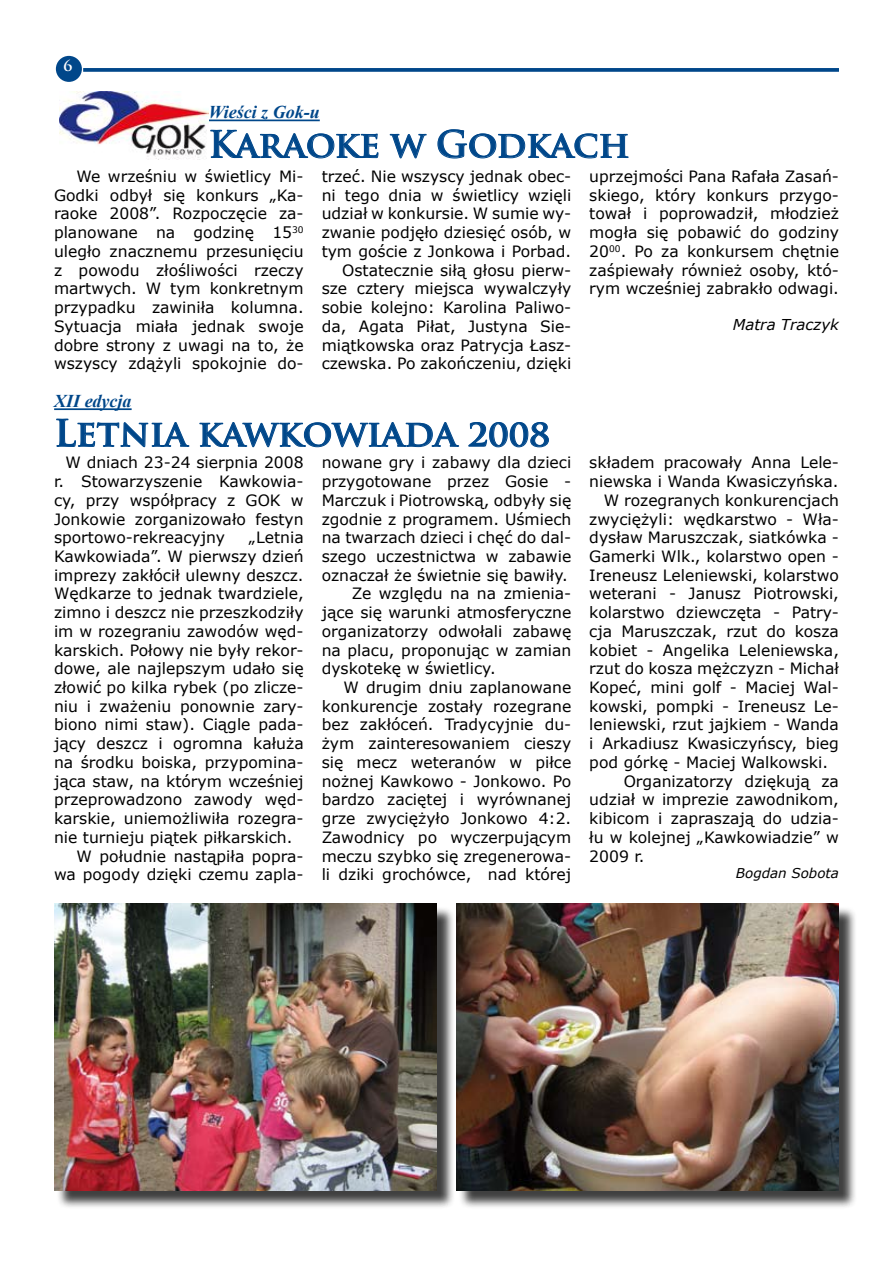
<style>
.page{position:relative;width:893px;height:1263px;background:#fff}
.page>*{position:absolute;margin:0;border:0;box-sizing:border-box;transform-origin:0 0}
.t1{font:700 36px "Trajan Pro";color:#00478a}
.t2{font:italic 700 18px "Times New Roman";color:#00478a}
.t3{font:15.6px/18.8px "Verdana";color:#000;text-align:justify}
.t4{font:italic 15px "Verdana";color:#000}
.t5{font:700 15px "Trajan Pro";color:#fff}
.t6{font:italic 13.5px "Verdana";color:#000}
</style>
<div class="page">
<div style="left:56px;top:56px;width:26px;height:26px;background:#00478a;border-radius:50%"></div>
<svg style="left:83px;top:68px;width:756px;height:4px;background:#0f5291"></svg>
<hr style="left:208px;top:120px;width:112px;height:1px;background:#00478a">
<svg style="left:210px;top:130px;width:169px;height:29px"></svg>
<svg style="left:389px;top:134px;width:38px;height:25px"></svg>
<svg style="left:437px;top:129px;width:192px;height:30px"></svg>
<img style="left:60px;top:92px;width:148px;height:67px">
<hr style="left:54px;top:408px;width:78px;height:2px;background:#00478a">
<svg style="left:56px;top:418px;width:134px;height:29px"></svg>
<svg style="left:199px;top:422px;width:260px;height:25px"></svg>
<svg style="left:468px;top:422px;width:81px;height:26px"></svg>
<div style="left:56px;top:906px;width:399px;height:303px;background:#000;opacity:.75"></div>
<img style="left:54px;top:904px;width:383px;height:287px">
<div style="left:458px;top:906px;width:400px;height:303px;background:#000;opacity:.75"></div>
<img style="left:456px;top:904px;width:383px;height:287px">
<p class="t5" style="left:63px;top:57px;width:10px">6</p>
<p class="t2" style="left:208px;top:100px;width:113px">Wieści z Gok-u</p>
<h1 class="t1" style="left:208px;top:122px;width:423px">Karaoke w Godkach</h1>
<p class="t3" style="left:54px;top:167px;width:251px;text-indent:22px">We wrześniu w świetlicy Mi-Godki odbył się konkurs „Ka&shy;raoke 2008”. Rozpoczęcie za&shy;planowane na godzinę 15<sup>30 </sup>uległo znacznemu przesunięciu z powodu złośliwości rzeczy martwych. W tym konkretnym przypadku zawiniła kolumna.<br>Sytuacja miała jednak swoje dobre strony z uwagi na to, że wszyscy zdążyli spokojnie do-</p>
<p class="t3" style="left:322px;top:167px;width:251px;text-align:right">trzeć. Nie wszyscy jednak obec&shy;ni tego dnia w świetlicy wzięli udział w konkursie. W sumie wy&shy;zwanie podjęło dziesięć osób, w tym goście z Jonkowa i Porbad.<br>Ostatecznie siłą głosu pierw&shy;sze cztery miejsca wywalczyły sobie kolejno: Karolina Paliwo&shy;da, Agata Piłat, Justyna Sie&shy;miątkowska oraz Patrycja Łasz&shy;czewska. Po zakończeniu, dzięki</p>
<p class="t3" style="left:589px;top:167px;width:251px">uprzejmości Pana Rafała Zasań&shy;skiego, który konkurs przygo&shy;tował i poprowadził, młodzież mogła się pobawić do godziny 20<sup>00</sup>. Po za konkursem chętnie zaśpiewały również osoby, któ&shy;rym wcześniej zabrakło odwagi.</p>
<p class="t4" style="left:733px;top:315px;width:108px">Matra Traczyk</p>
<p class="t2" style="left:54px;top:389px;width:79px">XII edycja</p>
<h1 class="t1" style="left:54px;top:411px;width:497px">Letnia kawkowiada 2008</h1>
<p class="t3" style="left:54px;top:453px;width:251px;text-indent:11px">W dniach 23-24 sierpnia 2008 r. Stowarzyszenie Kawkowia&shy;cy, przy współpracy z GOK w Jonkowie zorganizowało festyn sportowo-rekreacyjny</p>
<p class="t3" style="left:322px;top:453px;width:251px">nowane gry i zabawy dla dzieci</p>
<p class="t3" style="left:322px;top:472px;width:251px">przygotowane przez Gosie -</p>
<p class="t3" style="left:322px;top:491px;width:251px">Marczuk i Piotrowską, odbyły się</p>
<p class="t3" style="left:322px;top:510px;width:251px">zgodnie z programem. Uśmiech</p>
<p class="t3" style="left:322px;top:528px;width:251px">na twarzach dzieci i chęć do dal-</p>
<p class="t3" style="left:322px;top:547px;width:251px">szego uczestnictwa w zabawie</p>
<p class="t3" style="left:322px;top:566px;width:248px">oznaczał że świetnie się bawiły.</p>
<p class="t3" style="left:352px;top:585px;width:221px">Ze względu na na zmienia-</p>
<p class="t3" style="left:322px;top:603px;width:251px">jące się warunki atmosferyczne</p>
<p class="t3" style="left:322px;top:622px;width:251px">organizatorzy odwołali zabawę</p>
<p class="t3" style="left:322px;top:641px;width:251px">na placu, proponując w zamian</p>
<p class="t3" style="left:322px;top:659px;width:176px">dyskotekę w świetlicy.</p>
<p class="t3" style="left:343px;top:678px;width:229px">W drugim dniu zaplanowane</p>
<p class="t3" style="left:322px;top:697px;width:251px">konkurencje zostały rozegrane</p>
<p class="t3" style="left:322px;top:716px;width:251px">bez zakłóceń. Tradycyjnie du-</p>
<p class="t3" style="left:322px;top:734px;width:251px">żym zainteresowaniem cieszy</p>
<p class="t3" style="left:322px;top:753px;width:251px">się mecz weteranów w piłce</p>
<p class="t3" style="left:322px;top:772px;width:251px">nożnej Kawkowo - Jonkowo. Po</p>
<p class="t3" style="left:322px;top:790px;width:251px">bardzo zaciętej i wyrównanej</p>
<p class="t3" style="left:322px;top:809px;width:251px">grze zwyciężyło Jonkowo 4:2.</p>
<p class="t3" style="left:322px;top:828px;width:251px">Zawodnicy po wyczerpującym</p>
<p class="t3" style="left:322px;top:847px;width:251px">meczu szybko się zregenerowa-</p>
<p class="t3" style="left:322px;top:865px;width:251px">li dziki grochówce, nad której</p>
<p class="t3" style="left:249px;top:528px;width:56px">„Letnia</p>
<p class="t3" style="left:54px;top:547px;width:251px">Kawkowiada”. W pierwszy dzień</p>
<p class="t3" style="left:54px;top:566px;width:251px">imprezy zakłócił ulewny deszcz.</p>
<p class="t3" style="left:54px;top:585px;width:251px">Wędkarze to jednak twardziele,</p>
<p class="t3" style="left:54px;top:603px;width:251px">zimno i deszcz nie przeszkodziły</p>
<p class="t3" style="left:54px;top:622px;width:251px">im w rozegraniu zawodów węd-</p>
<p class="t3" style="left:54px;top:641px;width:251px">karskich. Połowy nie były rekor-</p>
<p class="t3" style="left:54px;top:659px;width:251px">dowe, ale najlepszym udało się</p>
<p class="t3" style="left:54px;top:678px;width:251px">złowić po kilka rybek (po zlicze-</p>
<p class="t3" style="left:54px;top:697px;width:251px">niu i zważeniu ponownie zary-</p>
<p class="t3" style="left:54px;top:716px;width:251px">biono nimi staw). Ciągle pada-</p>
<p class="t3" style="left:54px;top:734px;width:251px">jący deszcz i ogromna kałuża</p>
<p class="t3" style="left:54px;top:753px;width:251px">na środku boiska, przypomina-</p>
<p class="t3" style="left:54px;top:772px;width:251px">jąca staw, na którym wcześniej</p>
<p class="t3" style="left:54px;top:790px;width:251px">przeprowadzono zawody węd-</p>
<p class="t3" style="left:54px;top:809px;width:251px">karskie, uniemożliwiła rozegra-</p>
<p class="t3" style="left:54px;top:828px;width:240px">nie turnieju piątek piłkarskich.</p>
<p class="t3" style="left:77px;top:847px;width:229px">W południe nastąpiła popra-</p>
<p class="t3" style="left:54px;top:865px;width:251px">wa pogody dzięki czemu zapla-</p>
<p class="t3" style="left:589px;top:453px;width:251px">składem pracowały Anna Lele-</p>
<p class="t3" style="left:589px;top:472px;width:251px">niewska i Wanda Kwasiczyńska.</p>
<p class="t3" style="left:604px;top:491px;width:237px">W rozegranych konkurencjach</p>
<p class="t3" style="left:589px;top:510px;width:251px">zwyciężyli: wędkarstwo - Wła-</p>
<p class="t3" style="left:589px;top:528px;width:251px">dysław Maruszczak, siatkówka -</p>
<p class="t3" style="left:589px;top:547px;width:251px">Gamerki Wlk., kolarstwo open -</p>
<p class="t3" style="left:589px;top:566px;width:251px">Ireneusz Leleniewski, kolarstwo</p>
<p class="t3" style="left:589px;top:585px;width:251px">weterani - Janusz Piotrowski,</p>
<p class="t3" style="left:589px;top:603px;width:251px">kolarstwo dziewczęta - Patry-</p>
<p class="t3" style="left:589px;top:622px;width:251px">cja Maruszczak, rzut do kosza</p>
<p class="t3" style="left:589px;top:641px;width:251px">kobiet - Angelika Leleniewska,</p>
<p class="t3" style="left:589px;top:659px;width:251px">rzut do kosza mężczyzn - Michał</p>
<p class="t3" style="left:589px;top:678px;width:251px">Kopeć, mini golf - Maciej Wal-</p>
<p class="t3" style="left:589px;top:697px;width:251px">kowski, pompki - Ireneusz Le-</p>
<p class="t3" style="left:589px;top:716px;width:251px">leniewski, rzut jajkiem - Wanda</p>
<p class="t3" style="left:589px;top:734px;width:251px">i Arkadiusz Kwasiczyńscy, bieg</p>
<p class="t3" style="left:589px;top:753px;width:240px">pod górkę - Maciej Walkowski.</p>
<p class="t3" style="left:624px;top:772px;width:217px">Organizatorzy dziękują za</p>
<p class="t3" style="left:589px;top:790px;width:251px">udział w imprezie zawodnikom,</p>
<p class="t3" style="left:589px;top:809px;width:251px">kibicom i zapraszają do udzia-</p>
<p class="t3" style="left:589px;top:828px;width:251px">łu w kolejnej „Kawkowiadzie” w</p>
<p class="t3" style="left:589px;top:847px;width:57px">2009 r.</p>
<p class="t6" style="left:736px;top:864px;width:105px">Bogdan Sobota</p>
</div>
